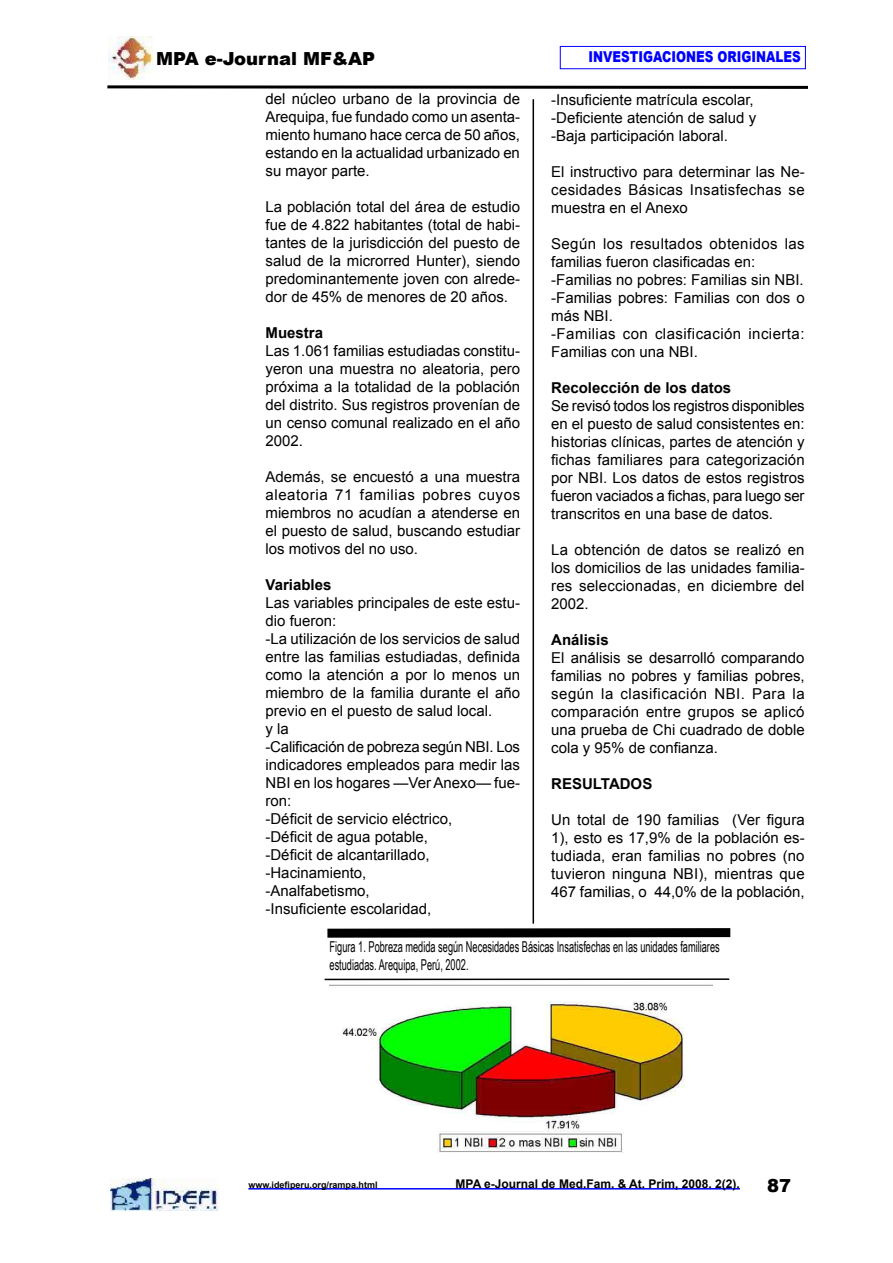
<style>
.page{position:relative;width:893px;height:1263px;background:#fff}
.page>*{position:absolute;margin:0;border:0;box-sizing:border-box;transform-origin:0 0}
.t1{font:900 18px "Arial";color:#000}
.t2{font:15px/18px "Arial";color:#000;text-align:justify}
.t3{font:15px/18px "Arial Narrow";color:#000;scale:.75 1}
.t4{font:700 15px "Arial";color:#000}
.t5{font:900 15px "Arial";color:#00f;scale:.8 1}
.t6{font:700 12px "Arial";color:#000}
.t7{font:700 9px "Arial";color:#000}
</style>
<div class="page">
<img style="left:109px;top:37px;width:43px;height:42px">
<img style="left:111px;top:1179px;width:108px;height:31px">
<hr style="left:248px;top:1188px;width:492px;height:1px;background:#00f">
<hr style="left:533px;top:99px;width:1px;height:825px;background:#000">
<svg style="left:107px;top:85px;width:701px;height:4px;background:#3f3f3f"></svg>
<div style="left:560px;top:46px;width:246px;height:23px;border:1px solid #00f"></div>
<img style="left:330px;top:984px;width:382px;height:169px">
<svg style="left:327px;top:923px;width:404px;height:15px"></svg>
<hr style="left:325px;top:978px;width:404px;height:2px;background:#000">
<p class="t1" style="left:156px;top:45px;width:220px">MPA e-Journal MF&amp;AP</p>
<p class="t2" style="left:265px;top:90px;width:256px">del núcleo urbano de la provincia de Arequipa, fue fundado como un asenta&shy;miento humano hace cerca de 50 años, estando en la actualidad urbanizado en su mayor parte.</p>
<p class="t2" style="left:265px;top:198px;width:256px">La población total del área de estudio fue de 4.822 habitantes (total de habi&shy;tantes de la jurisdicción del puesto de salud de la microrred Hunter), siendo predominantemente joven con alrede&shy;dor de 45% de menores de 20 años.</p>
<p class="t4" style="left:265px;top:323px;width:59px">Muestra</p>
<p class="t2" style="left:265px;top:342px;width:256px">Las 1.061 familias estudiadas constitu&shy;yeron una muestra no aleatoria, pero próxima a la totalidad de la población del distrito. Sus registros provenían de un censo comunal realizado en el año 2002.</p>
<p class="t2" style="left:265px;top:468px;width:256px">Además, se encuestó a una muestra aleatoria 71 familias pobres cuyos miembros no acudían a atenderse en el puesto de salud, buscando estudiar los motivos del no uso.</p>
<p class="t4" style="left:265px;top:575px;width:67px">Variables</p>
<p class="t2" style="left:265px;top:594px;width:256px;text-align:left">Las variables principales de este estu&shy;dio fueron:<br>-La utilización de los servicios de salud entre las familias estudiadas, definida como la atención a por lo menos un miembro de la familia durante el año previo en el puesto de salud local.<br>y la<br>-Calificación de pobreza según NBI. Los indicadores empleados para medir las<br>NBI en los hogares —Ver Anexo— fue&shy;ron:<br>-Déficit de servicio eléctrico,<br>-Déficit de agua potable,<br>-Déficit de alcantarillado, -Hacinamiento,<br>-Analfabetismo,<br>-Insuficiente escolaridad,</p>
<p class="t5" style="left:588px;top:46px;width:267px">INVESTIGACIONES ORIGINALES</p>
<p class="t2" style="left:551px;top:91px;width:207px;text-align:left">-Insuficiente matrícula escolar, -Deficiente atención de salud y -Baja participación laboral.</p>
<p class="t2" style="left:551px;top:163px;width:255px">El instructivo para determinar las Ne&shy;cesidades Básicas Insatisfechas se muestra en el Anexo</p>
<p class="t2" style="left:551px;top:235px;width:255px;text-align:left">Según los resultados obtenidos las familias fueron clasificadas en: -Familias no pobres: Familias sin NBI. -Familias pobres: Familias con dos o más NBI.<br>-Familias con clasificación incierta:<br>Familias con una NBI.</p>
<p class="t4" style="left:551px;top:378px;width:182px">Recolección de los datos</p>
<p class="t2" style="left:551px;top:397px;width:255px">Se revisó todos los registros disponibles en el puesto de salud consistentes en: historias clínicas, partes de atención y fichas familiares para categorización por NBI. Los datos de estos registros fueron vaciados a fichas, para luego ser transcritos en una base de datos.</p>
<p class="t2" style="left:551px;top:541px;width:255px">La obtención de datos se realizó en los domicilios de las unidades familia&shy;res seleccionadas, en diciembre del 2002.</p>
<p class="t4" style="left:551px;top:630px;width:59px">Análisis</p>
<p class="t2" style="left:551px;top:649px;width:255px">El análisis se desarrolló comparando familias no pobres y familias pobres, según la clasificación NBI. Para la comparación entre grupos se aplicó una prueba de Chi cuadrado de doble cola y 95% de confianza.</p>
<p class="t4" style="left:551px;top:774px;width:103px">RESULTADOS</p>
<p class="t2" style="left:551px;top:811px;width:255px">Un total de 190 familias (Ver figura 1), esto es 17,9% de la población es&shy;tudiada, eran familias no pobres (no tuvieron ninguna NBI), mientras que 467 familias, o 44,0% de la población,</p>
<p class="t3" style="left:330px;top:937px;width:522px">Figura 1. Pobreza medida según Necesidades Básicas Insatisfechas en las unidades familiares estudiadas. Arequipa, Perú, 2002.</p>
<p class="t7" style="left:248px;top:1179px;width:131px">www.idefiperu.org/rampa.html</p>
<p class="t6" style="left:456px;top:1176px;width:286px">MPA e-Journal de Med.Fam. &amp; At. Prim, 2008. 2(2).</p>
<p class="t1" style="left:767px;top:1173px;width:26px">87</p>
</div>
